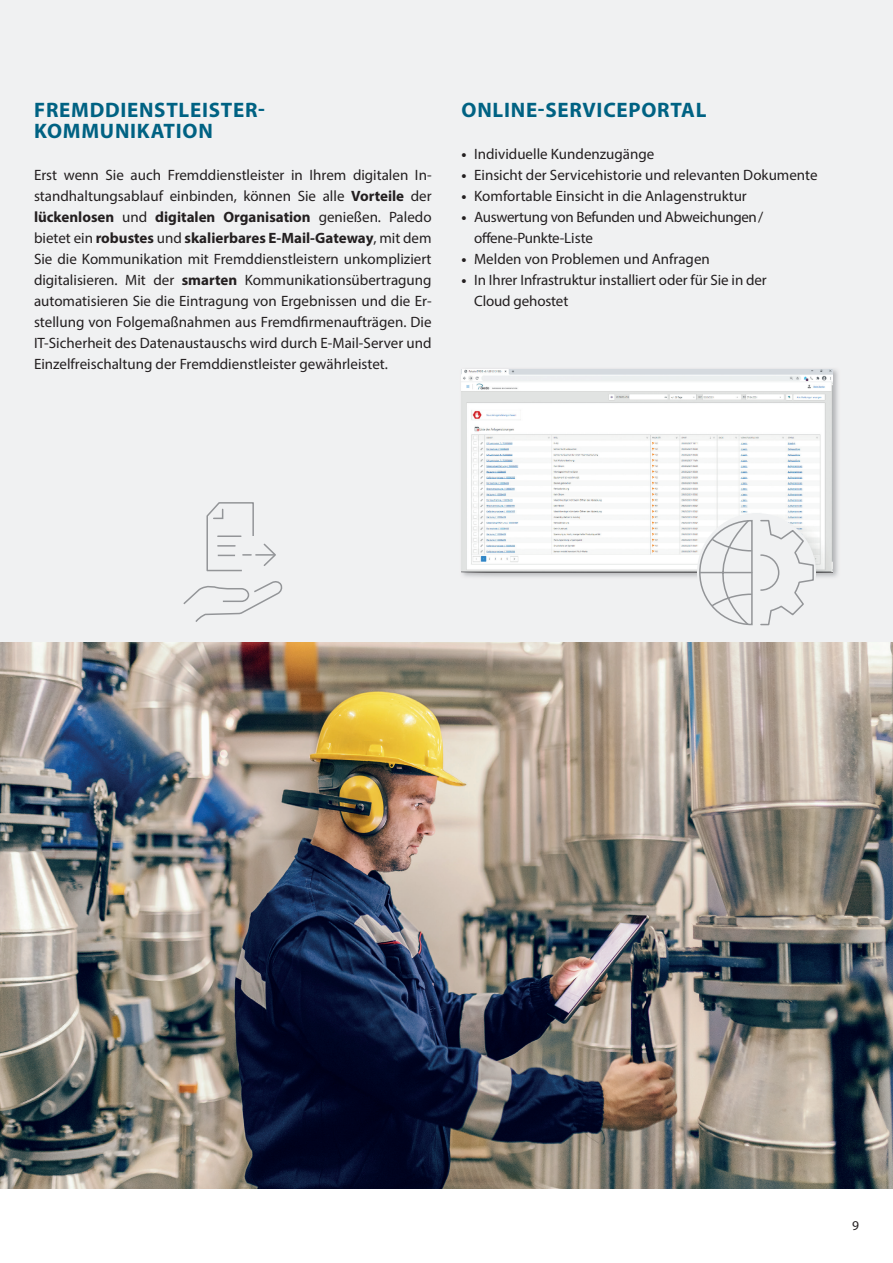
<style>
.page{position:relative;width:893px;height:1263px;background:#fff}
.page>*{position:absolute;margin:0;border:0;box-sizing:border-box;transform-origin:0 0}
.t1{font:700 21px/21px "Myriad Pro";letter-spacing:.035em;color:#006283}
.t2{font:15px/21px "Myriad Pro";color:#231f20;text-align:justify}
.t3{font:15px/21px "Myriad Pro";letter-spacing:-.02em;color:#231f20}
.t4{font:13.5px "Myriad Pro";color:#231f20}
.s1{font-weight:700}
</style>
<div class="page">
<div style="left:0;top:0;width:893px;height:642px;background:#f0f1f2"></div>
<img style="left:462px;top:369px;width:376px;height:209px">
<img style="left:461px;top:369px;width:371px;height:204px">
<div style="left:697px;top:513px;width:119px;height:119px;background:#f0f1f2;border-radius:50%"></div>
<svg style="left:694px;top:519px;width:121px;height:107px"></svg>
<svg style="left:206px;top:502px;width:70px;height:70px"></svg>
<svg style="left:183px;top:581px;width:100px;height:41px"></svg>
<img style="left:0;top:642px;width:893px;height:546px">
<h1 class="t1" style="left:34px;top:99px;width:232px">FREMDDIENSTLEISTER-<br>KOMMUNIKATION</h1>
<p class="t2" style="left:34px;top:164px;width:399px">Erst wenn Sie auch Fremddienstleister in Ihrem digitalen In&shy;standhaltungsablauf einbinden, können Sie alle <span class="s1">Vorteile</span> der <span class="s1">lückenlosen</span> und <span class="s1">digitalen Organisation</span> genießen. Paledo bietet ein <span class="s1">robustes</span> und <span class="s1">skalierbares E-Mail-Gateway</span>, mit dem Sie die Kommunikation mit Fremddienstleistern unkompliziert digitalisieren. Mit der <span class="s1">smarten</span> Kommunikationsübertragung automatisieren Sie die Eintragung von Ergebnissen und die Er&shy;stellung von Folgemaßnahmen aus Fremdfirmenaufträgen. Die IT-Sicherheit des Datenaustauschs wird durch E-Mail-Server und Einzelfreischaltung der Fremddienstleister gewährleistet.</p>
<h1 class="t1" style="left:462px;top:99px;width:246px">ONLINE-SERVICEPORTAL</h1>
<p class="t2" style="left:461px;top:143px;width:194px"><span class="s1">•</span> Individuelle Kundenzugänge</p>
<p class="t2" style="left:461px;top:164px;width:358px"><span class="s1">•</span> Einsicht der Servicehistorie und relevanten Dokumente</p>
<p class="t2" style="left:461px;top:185px;width:287px"><span class="s1">•</span> Komfortable Einsicht in die Anlagenstruktur</p>
<p class="t3" style="left:474px;top:206px;width:291px;text-indent:-13px"><span class="s1">•</span> Auswertung von Befunden und Abweichungen / offene-Punkte-Liste</p>
<p class="t2" style="left:461px;top:248px;width:250px"><span class="s1">•</span> Melden von Problemen und Anfragen</p>
<p class="t2" style="left:474px;top:269px;width:294px;text-indent:-13px"><span class="s1">•</span> In Ihrer Infrastruktur installiert oder für Sie in der<br>Cloud gehostet</p>
<p class="t4" style="left:852px;top:1217px;width:8px">9</p>
</div>
